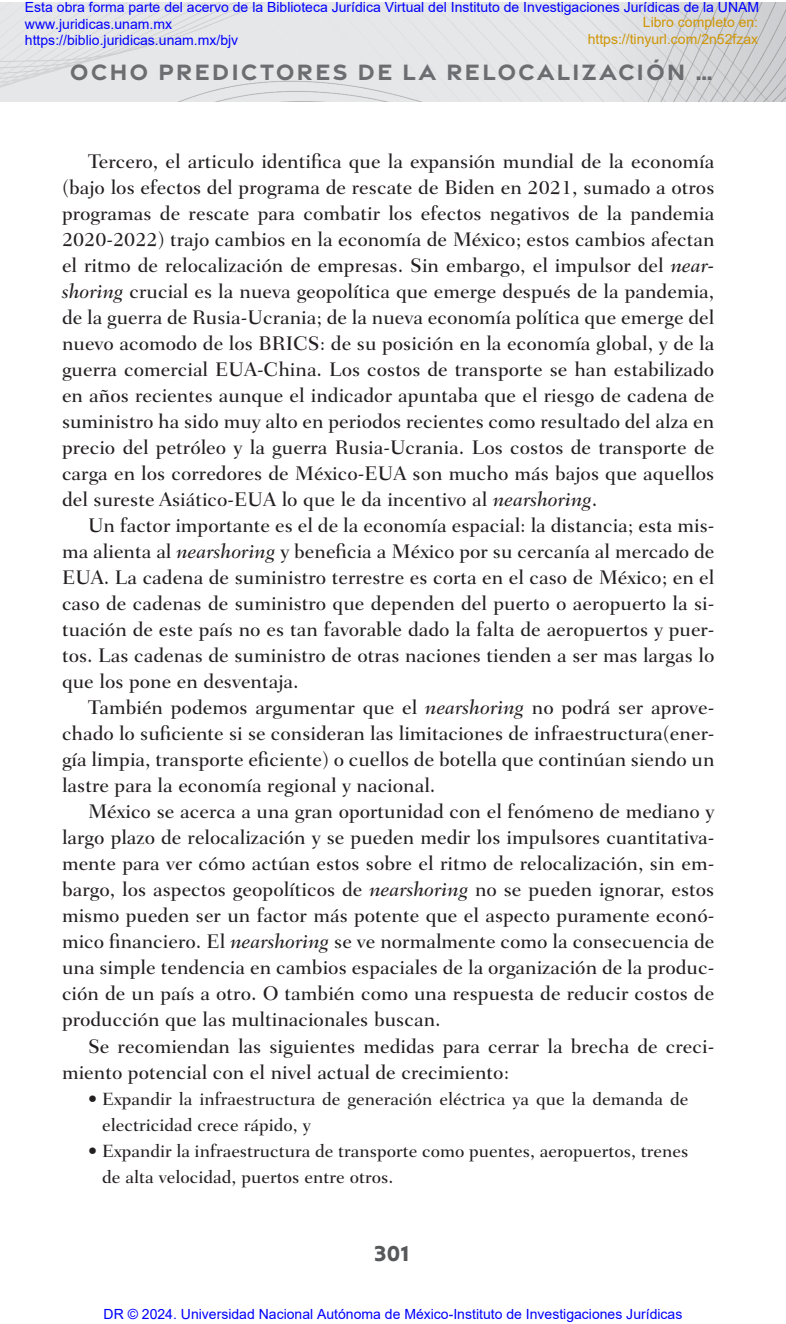
<style>
.page{position:relative;width:786px;height:1324px;background:#fff}
.page>*{position:absolute;margin:0;border:0;box-sizing:border-box;transform-origin:0 0}
.t1{font:700 24px "Gravesend Sans";letter-spacing:.08em;color:#6c6d70}
.t2{font:500 20px/26px "Fairfield LT Std";color:#231f20;text-align:justify}
.t3{font:700 20px "Ofelia Display";color:#57585a}
.t4{font:500 18px/26px "Fairfield LT Std";color:#231f20}
.t5{font:14px/16.8px "Arial";color:#00f}
.t6{font:14px/16.8px "Arial";color:#cf9605;text-align:right}
.s1{font-style:italic}
</style>
<div class="page">
<img style="left:0;top:3px;width:785px;height:99px">
<p class="t5" style="left:25px;top:-2px;width:735px">Esta obra forma parte del acervo de la Biblioteca Jurídica Virtual del Instituto de Investigaciones Jurídicas de la UNAM www.juridicas.unam.mx<br>https://biblio.juridicas.unam.mx/bjv</p>
<p class="t6" style="left:587px;top:13px;width:172px">Libro completo en: https://tinyurl.com/2n52fzax</p>
<p class="t1" style="left:70px;top:56px;width:644px">OCHO PREDICTORES DE LA RELOCALIZACIÓN …</p>
<p class="t2" style="left:62px;top:149px;width:654px;text-indent:26px">Tercero, el articulo identifica que la expansión mundial de la economía (bajo los efectos del programa de rescate de Biden en 2021, sumado a otros programas de rescate para combatir los efectos negativos de la pandemia 2020-2022) trajo cambios en la economía de México; estos cambios afectan el ritmo de relocalización de empresas. Sin embargo, el impulsor del <span class="s1">near&shy;shoring</span> crucial es la nueva geopolítica que emerge después de la pandemia, de la guerra de Rusia-Ucrania; de la nueva economía política que emerge del nuevo acomodo de los BRICS: de su posición en la economía global, y de la guerra comercial EUA-China. Los costos de transporte se han estabilizado en años recientes aunque el indicador apuntaba que el riesgo de cadena de suministro ha sido muy alto en periodos recientes como resultado del alza en precio del petróleo y la guerra Rusia-Ucrania. Los costos de transporte de carga en los corredores de México-EUA son mucho más bajos que aquellos del sureste Asiático-EUA lo que le da incentivo al <span class="s1">nearshoring</span>.</p>
<p class="t2" style="left:62px;top:513px;width:654px;text-indent:26px">Un factor importante es el de la economía espacial: la distancia; esta mis&shy;ma alienta al <span class="s1">nearshoring</span> y beneficia a México por su cercanía al mercado de EUA. La cadena de suministro terrestre es corta en el caso de México; en el caso de cadenas de suministro que dependen del puerto o aeropuerto la si&shy;tuación de este país no es tan favorable dado la falta de aeropuertos y puer&shy;tos. Las cadenas de suministro de otras naciones tienden a ser mas largas lo que los pone en desventaja.</p>
<p class="t2" style="left:62px;top:695px;width:654px;text-indent:26px">También podemos argumentar que el <span class="s1">nearshoring</span> no podrá ser aprove&shy;chado lo suficiente si se consideran las limitaciones de infraestructura(ener&shy;gía limpia, transporte eficiente) o cuellos de botella que continúan siendo un lastre para la economía regional y nacional.</p>
<p class="t2" style="left:62px;top:799px;width:653px;text-indent:26px">México se acerca a una gran oportunidad con el fenómeno de mediano y largo plazo de relocalización y se pueden medir los impulsores cuantitativa&shy;mente para ver cómo actúan estos sobre el ritmo de relocalización, sin em&shy;bargo, los aspectos geopolíticos de <span class="s1">nearshoring</span> no se pueden ignorar, estos mismo pueden ser un factor más potente que el aspecto puramente econó&shy;mico financiero. El <span class="s1">nearshoring</span> se ve normalmente como la consecuencia de una simple tendencia en cambios espaciales de la organización de la produc&shy;ción de un país a otro. O también como una respuesta de reducir costos de producción que las multinacionales buscan.</p>
<p class="t2" style="left:62px;top:1033px;width:653px;text-indent:26px">Se recomiendan las siguientes medidas para cerrar la brecha de creci&shy;miento potencial con el nivel actual de crecimiento:</p>
<p class="t4" style="left:102px;top:1085px;width:587px;text-indent:-14px">• Expandir la infraestructura de generación eléctrica ya que la demanda de electricidad crece rápido, y</p>
<p class="t4" style="left:102px;top:1137px;width:587px;text-indent:-14px">• Expandir la infraestructura de transporte como puentes, aeropuertos, trenes de alta velocidad, puertos entre otros.</p>
<p class="t3" style="left:374px;top:1238px;width:37px">301</p>
<p class="t5" style="left:104px;top:1305px;width:580px">DR © 2024. Universidad Nacional Autónoma de México-Instituto de Investigaciones Jurídicas</p>
</div>
